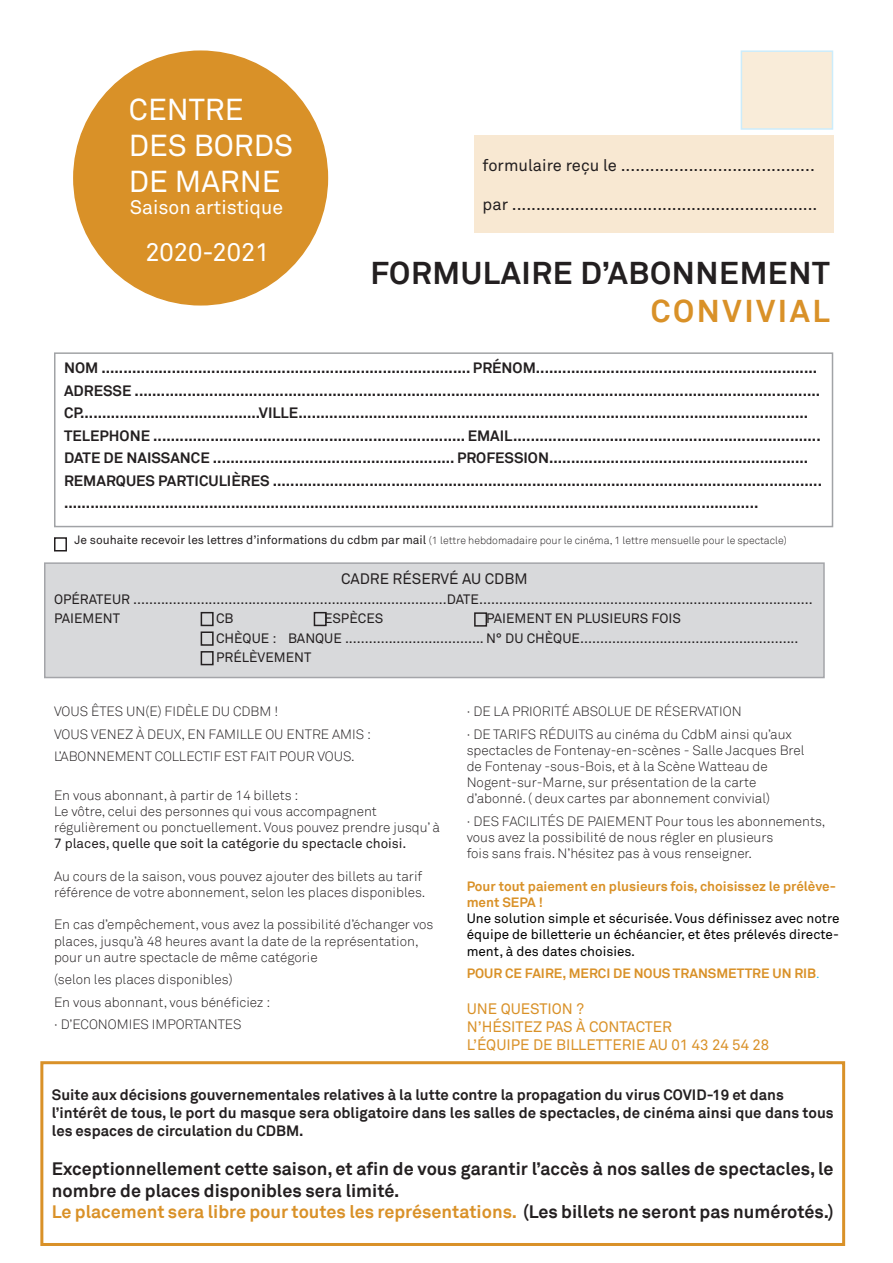
<style>
.page{position:relative;width:893px;height:1263px;background:#fff}
.page>*{position:absolute;margin:0;border:0;box-sizing:border-box;transform-origin:0 0}
.t1{font:700 31.5px "Akkurat";letter-spacing:.02em;color:#231f20}
.t2{font:700 31.5px "Akkurat";letter-spacing:.08em;color:#d99128}
.t3{font:30px "Akkurat Pro";color:#fff}
.t4{font:25.5px "Akkurat Pro";color:#fff}
.t5{font:19.5px "Akkurat Pro";color:#fff}
.t6{font:700 18px/21.6px "Akkurat";color:#231f20}
.t7{font:700 18px "Akkurat";color:#d99128}
.t8{font:16.5px "Akkurat Pro";color:#231f20}
.t9{font:700 15px/22.5px "Akkurat";color:#231f20}
.t10{font:15px "Akkurat Pro";color:#d99128}
.t11{font:15px "Akkurat Pro";color:#231f20}
.t12{font:300 13.5px/16.2px "Akkurat";color:#231f20}
.t13{font:13.5px "Akkurat Pro";color:#231f20}
.t14{font:13.5px/16.2px "Akkurat Pro";color:#000;text-align:justify}
.t15{font:700 13.5px/16.2px "Akkurat";color:#d99128}
.t16{font:300 10.5px "Akkurat";color:#231f20}
.s1{font-family:"Akkurat Pro";font-weight:400;font-size:12px}
.s2{font-family:"Akkurat Pro";font-weight:400}
.s3{font-weight:300;color:#00aeef}
.s4{color:#231f20}
</style>
<div class="page">
<div style="left:54px;top:352px;width:779px;height:175px;border:2px solid #a1a3a6"></div>
<div style="left:45px;top:563px;width:779px;height:114px;background:#d8d9db"></div>
<div style="left:44px;top:562px;width:781px;height:116px;border:2px solid #a4a5a9"></div>
<div style="left:74px;top:51px;width:253px;height:254px;background:#d99128;border-radius:50%"></div>
<div style="left:474px;top:135px;width:359px;height:98px;background:#f8e8d2"></div>
<div style="left:741px;top:50px;width:92px;height:80px;background:#f9ecd9;border:2px solid #ccecfb"></div>
<div style="left:54px;top:537px;width:13px;height:14px;border:2px solid #231f20"></div>
<div style="left:201px;top:612px;width:13px;height:14px;border:2px solid #231f20"></div>
<div style="left:314px;top:612px;width:13px;height:14px;border:2px solid #231f20"></div>
<div style="left:474px;top:612px;width:13px;height:15px;border:2px solid #231f20"></div>
<div style="left:201px;top:631px;width:13px;height:15px;border:2px solid #231f20"></div>
<div style="left:201px;top:651px;width:13px;height:14px;border:2px solid #231f20"></div>
<div style="left:40px;top:1061px;width:805px;height:185px;border:3px solid #d99128"></div>
<p class="t3" style="left:129px;top:92px;width:116px">CENTRE</p>
<p class="t3" style="left:129px;top:128px;width:166px">DES BORDS</p>
<p class="t3" style="left:129px;top:164px;width:153px">DE MARNE</p>
<p class="t5" style="left:130px;top:196px;width:155px">Saison artistique</p>
<p class="t4" style="left:145px;top:237px;width:126px">2020-2021</p>
<p class="t8" style="left:483px;top:155px;width:334px">formulaire reçu le ........................................</p>
<p class="t8" style="left:483px;top:195px;width:336px">par ...............................................................</p>
<p class="t1" style="left:370px;top:253px;width:461px">FORMULAIRE D’ABONNEMENT</p>
<p class="t2" style="left:651px;top:291px;width:180px">CONVIVIAL</p>
<p class="t9" style="left:64px;top:357px;width:755px">NOM .................................................................................... PRÉNOM................................................................</p>
<p class="t9" style="left:64px;top:379px;width:758px">ADRESSE ............................................................................................................................................................<br>CP.........................................VILLE....................................................................................................................</p>
<p class="t9" style="left:64px;top:424px;width:758px">TELEPHONE ....................................................................... EMAIL......................................................................</p>
<p class="t9" style="left:64px;top:447px;width:760px">DATE DE NAISSANCE ....................................................... PROFESSION...........................................................<br>REMARQUES PARTICULIÈRES ............................................................................................................................. ..............................................................................................................................................................</p>
<p class="t16" style="left:75px;top:534px;width:714px"><span class="s1">Je souhaite recevoir les lettres d’informations du cdbm par mail</span> (1 lettre hebdomadaire pour le cinéma, 1 lettre mensuelle pour le spectacle)</p>
<p class="t11" style="left:341px;top:570px;width:188px">CADRE RÉSERVÉ AU CDBM</p>
<p class="t13" style="left:54px;top:591px;width:760px">OPÉRATEUR ...............................................................................DATE....................................................................................</p>
<p class="t13" style="left:54px;top:611px;width:68px">PAIEMENT</p>
<p class="t13" style="left:216px;top:611px;width:19px">CB</p>
<p class="t13" style="left:324px;top:611px;width:61px">ESPÈCES</p>
<p class="t13" style="left:486px;top:611px;width:196px">PAIEMENT EN PLUSIEURS FOIS</p>
<p class="t13" style="left:216px;top:630px;width:584px">CHÈQUE : BANQUE ................................... N° DU CHÈQUE.......................................................</p>
<p class="t13" style="left:216px;top:650px;width:97px">PRÉLÈVEMENT</p>
<p class="t12" style="left:54px;top:704px;width:226px">VOUS ÊTES UN(E) FIDÈLE DU CDBM !</p>
<p class="t12" style="left:54px;top:726px;width:319px">VOUS VENEZ À DEUX, EN FAMILLE OU ENTRE AMIS :</p>
<p class="t12" style="left:54px;top:749px;width:302px">L’ABONNEMENT COLLECTIF EST FAIT POUR VOUS.</p>
<p class="t12" style="left:54px;top:787px;width:246px">En vous abonnant, à partir de 14 billets :</p>
<p class="t12" style="left:54px;top:803px;width:324px">Le vôtre, celui des personnes qui vous accompagnent</p>
<p class="t12" style="left:54px;top:820px;width:386px">régulièrement ou ponctuellement. Vous pouvez prendre jusqu’ à<br><span class="s2">7 places, quelle que soit la catégorie du spectacle choisi.</span></p>
<p class="t12" style="left:54px;top:868px;width:373px">Au cours de la saison, vous pouvez ajouter des billets au tarif référence de votre abonnement, selon les places disponibles.</p>
<p class="t12" style="left:54px;top:917px;width:381px">En cas d’empêchement, vous avez la possibilité d’échanger vos places, jusqu’à 48 heures avant la date de la représentation, pour un autre spectacle de même catégorie</p>
<p class="t12" style="left:54px;top:972px;width:180px">(selon les places disponibles)</p>
<p class="t12" style="left:54px;top:994px;width:218px">En vous abonnant, vous bénéficiez :</p>
<p class="t12" style="left:54px;top:1017px;width:189px">· D’ECONOMIES IMPORTANTES</p>
<p class="t12" style="left:467px;top:704px;width:276px">· DE LA PRIORITÉ ABSOLUE DE RÉSERVATION</p>
<p class="t12" style="left:467px;top:726px;width:327px">· DE TARIFS RÉDUITS au cinéma du CdbM ainsi qu’aux</p>
<p class="t12" style="left:467px;top:742px;width:339px">spectacles de Fontenay-en-scènes - Salle Jacques Brel</p>
<p class="t12" style="left:467px;top:758px;width:303px">de Fontenay -sous-Bois, et à la Scène Watteau de</p>
<p class="t12" style="left:467px;top:775px;width:291px">Nogent-sur-Marne, sur présentation de la carte</p>
<p class="t12" style="left:467px;top:791px;width:305px">d’abonné. ( deux cartes par abonnement convivial)</p>
<p class="t12" style="left:467px;top:813px;width:360px">· DES FACILITÉS DE PAIEMENT Pour tous les abonnements,</p>
<p class="t12" style="left:467px;top:830px;width:308px">vous avez la possibilité de nous régler en plusieurs</p>
<p class="t12" style="left:467px;top:846px;width:287px">fois sans frais. N’hésitez pas à vous renseigner.</p>
<p class="t15" style="left:467px;top:878px;width:371px">Pour tout paiement en plusieurs fois, choisissez le prélève&shy;ment SEPA !</p>
<p class="t14" style="left:467px;top:911px;width:374px">Une solution simple et sécurisée. Vous définissez avec notre équipe de billetterie un échéancier, et êtes prélevés directe&shy;ment, à des dates choisies.</p>
<p class="t15" style="left:467px;top:965px;width:355px">POUR CE FAIRE, MERCI DE NOUS TRANSMETTRE UN RIB<span class="s3">.</span></p>
<p class="t10" style="left:467px;top:1000px;width:119px">UNE QUESTION ?</p>
<p class="t10" style="left:467px;top:1018px;width:207px">N’HÉSITEZ PAS À CONTACTER</p>
<p class="t10" style="left:467px;top:1036px;width:304px">L’ÉQUIPE DE BILLETTERIE AU 01 43 24 54 28</p>
<p class="t9" style="left:52px;top:1083px;width:733px">Suite aux décisions gouvernementales relatives à la lutte contre la propagation du virus COVID-19 et dans</p>
<p class="t9" style="left:52px;top:1103px;width:783px;line-height:18px">l’intérêt de tous, le port du masque sera obligatoire dans les salles de spectacles, de cinéma ainsi que dans tous les espaces de circulation du CDBM.</p>
<p class="t6" style="left:52px;top:1158px;width:783px">Exceptionnellement cette saison, et afin de vous garantir l’accès à nos salles de spectacles, le nombre de places disponibles sera limité.</p>
<p class="t7" style="left:52px;top:1201px;width:783px">Le placement sera libre pour toutes les représentations. <span class="s4">(Les billets ne seront pas numérotés.)</span></p>
</div>
